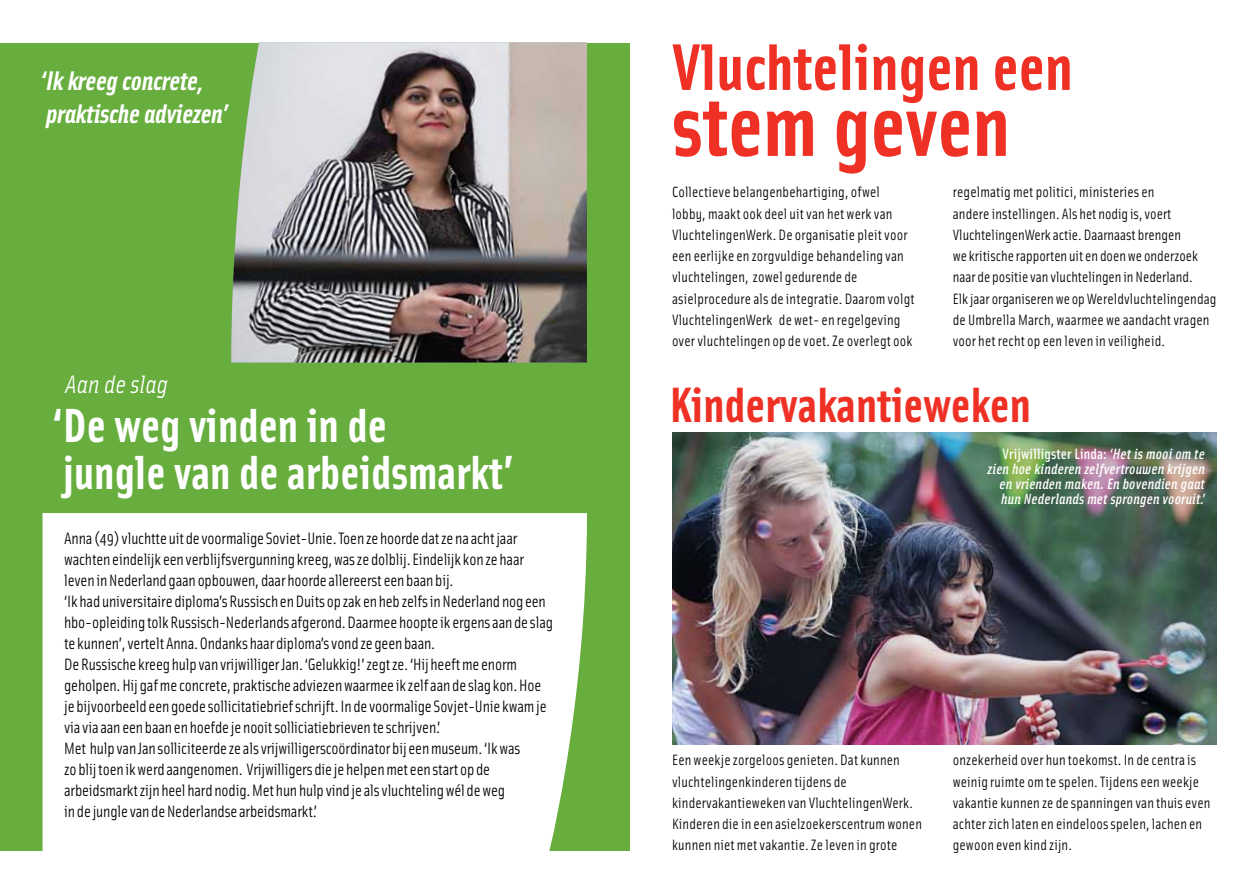
<style>
.page{position:relative;width:1259px;height:893px;background:#fff}
.page>*{position:absolute;margin:0;border:0;box-sizing:border-box;transform-origin:0 0}
.t1{font:700 88.5px "Solex OT";color:#ee3124}
.t2{font:700 66px "Solex OT";color:#ee3124}
.t3{font:700 49.8px "Solex OT";color:#ee3124}
.t4{font:700 48px/47px "Solex OT";color:#fff}
.t5{font:italic 700 27px/33px "Solex OT";letter-spacing:-.01em;color:#fff}
.t6{font:italic 25.35px "Solex OT";color:#fff}
.t7{font:16.5px/21px "Solex OT";letter-spacing:-.01em;color:#000}
.t8{font:15px/21.3px "Solex OT";letter-spacing:.01em;color:#000}
.t9{font:italic 500 15px/15px "Solex OT";letter-spacing:.01em;color:#fff;text-align:right}
.s1{font-style:normal}
</style>
<div class="page">
<div style="left:0;top:43px;width:629px;height:807px;background:#67ae3e"></div>
<div style="left:43px;top:513px;width:544px;height:338px;background:#fff"></div>
<img style="left:231px;top:43px;width:356px;height:319px">
<img style="left:672px;top:432px;width:544px;height:312px">
<h3 class="t5" style="left:40px;top:62px;width:189px">‘Ik kreeg concrete, praktische adviezen’</h3>
<h3 class="t6" style="left:65px;top:368px;width:104px">Aan de slag</h3>
<h3 class="t4" style="left:53px;top:400px;width:462px">‘De weg vinden in de<br>jungle van de arbeidsmarkt’</h3>
<p class="t7" style="left:64px;top:527px;width:490px">Anna (49) vluchtte uit de voormalige Soviet-Unie. Toen ze hoorde dat ze na acht jaar wachten eindelijk een verblijfsvergunning kreeg, was ze dolblij. Eindelijk kon ze haar leven in Nederland gaan opbouwen, daar hoorde allereerst een baan bij.<br>‘Ik had universitaire diploma’s Russisch en Duits op zak en heb zelfs in Nederland nog een hbo-opleiding tolk Russisch-Nederlands afgerond. Daarmee hoopte ik ergens aan de slag te kunnen’, vertelt Anna. Ondanks haar diploma’s vond ze geen baan.<br>De Russische kreeg hulp van vrijwilliger Jan. ‘Gelukkig!’ zegt ze. ‘Hij heeft me enorm geholpen. Hij gaf me concrete, praktische adviezen waarmee ik zelf aan de slag kon. Hoe je bijvoorbeeld een goede sollicitatiebrief schrijft. In de voormalige Sovjet-Unie kwam je via via aan een baan en hoefde je nooit solliciatiebrieven te schrijven.’<br>Met hulp van Jan solliciteerde ze als vrijwilligerscoördinator bij een museum. ‘Ik was<br>zo blij toen ik werd aangenomen. Vrijwilligers die je helpen met een start op de arbeidsmarkt zijn heel hard nodig. Met hun hulp vind je als vluchteling wél de weg<br>in de jungle van de Nederlandse arbeidsmarkt.’</p>
<h2 class="t2" style="left:672px;top:24px;width:402px">Vluchtelingen een</h2>
<h1 class="t1" style="left:672px;top:67px;width:339px">stem geven</h1>
<p class="t8" style="left:952px;top:181px;width:265px">regelmatig met politici, ministeries en<br>andere instellingen. Als het nodig is, voert VluchtelingenWerk actie. Daarnaast brengen<br>we kritische rapporten uit en doen we onderzoek naar de positie van vluchtelingen in Nederland.<br>Elk jaar organiseren we op Wereldvluchtelingendag de Umbrella March, waarmee we aandacht vragen voor het recht op een leven in veiligheid.</p>
<h3 class="t3" style="left:669px;top:372px;width:363px">Kindervakantieweken</h3>
<p class="t8" style="left:672px;top:181px;width:244px">Collectieve belangenbehartiging, ofwel lobby, maakt ook deel uit van het werk van VluchtelingenWerk. De organisatie pleit voor een eerlijke en zorgvuldige behandeling van vluchtelingen, zowel gedurende de asielprocedure als de integratie. Daarom volgt VluchtelingenWerk de wet- en regelgeving over vluchtelingen op de voet. Ze overlegt ook</p>
<p class="t9" style="left:987px;top:446px;width:219px"><span class="s1">Vrijwilligster Linda:</span> ‘Het is mooi om te zien hoe kinderen zelfvertrouwen krijgen en vrienden maken. En bovendien gaat hun Nederlands met sprongen vooruit.’</p>
<p class="t8" style="left:672px;top:749px;width:251px">Een weekje zorgeloos genieten. Dat kunnen vluchtelingenkinderen tijdens de kindervakantieweken van VluchtelingenWerk.<br>Kinderen die in een asielzoekerscentrum wonen kunnen niet met vakantie. Ze leven in grote</p>
<p class="t8" style="left:952px;top:749px;width:259px">onzekerheid over hun toekomst. In de centra is weinig ruimte om te spelen. Tijdens een weekje vakantie kunnen ze de spanningen van thuis even achter zich laten en eindeloos spelen, lachen en gewoon even kind zijn.</p>
</div>
